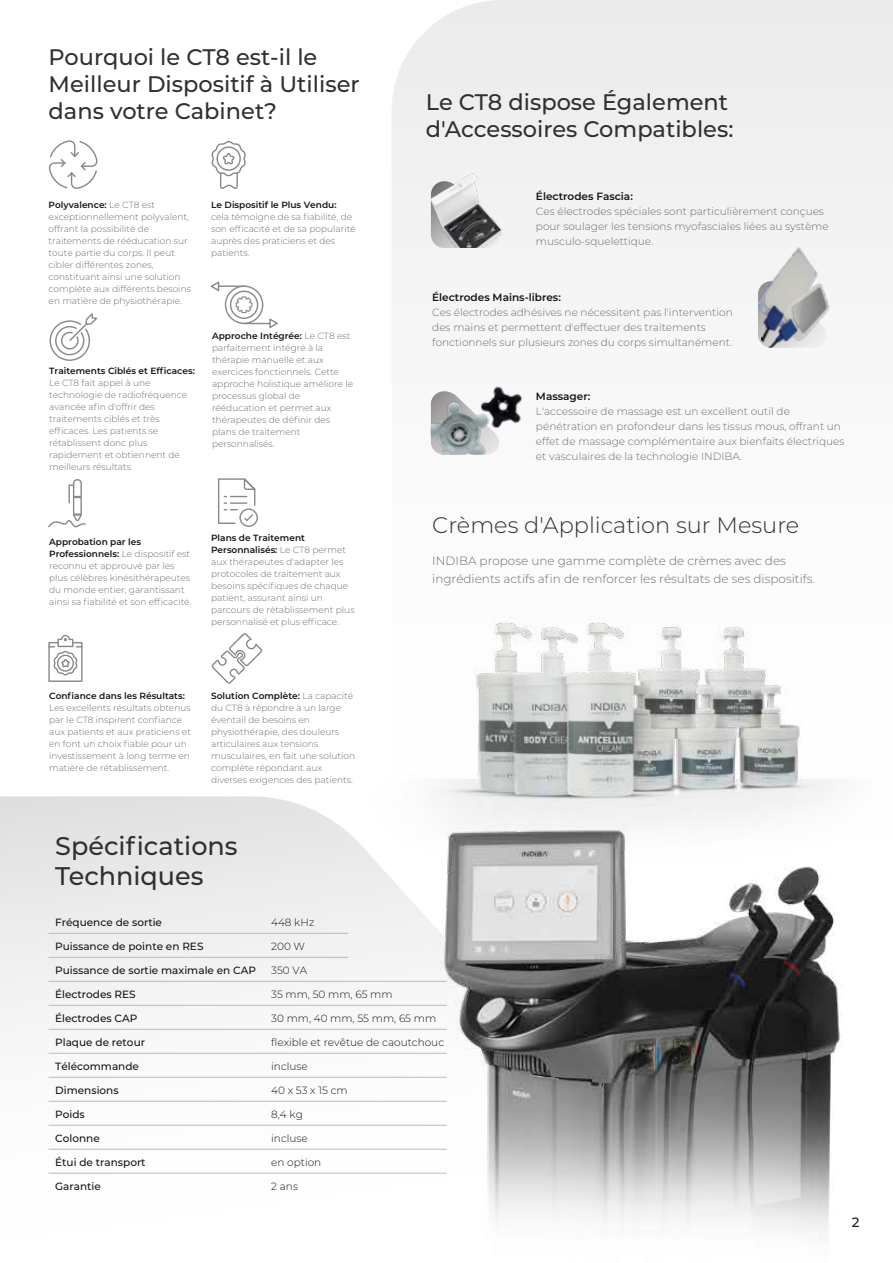
<style>
.page{position:relative;width:893px;height:1263px;background:#fff}
.page>*{position:absolute;margin:0;border:0;box-sizing:border-box;transform-origin:0 0}
.t1{font:500 25.5px/30.6px "Montserrat";color:#303030}
.t2{font:500 22.5px/27px "Montserrat";color:#303030}
.t3{font:300 22.5px "Montserrat";color:#303030}
.t4{font:500 13.5px "Montserrat";color:#231f20}
.t5{font:300 12px/18px "Montserrat";color:#6d6d6d}
.t6{font:300 10.5px/15px "Montserrat";color:#6d6d6d}
.t7{font:500 10.5px "Montserrat";color:#141414}
.t8{font:300 10.5px "Montserrat";color:#141414}
.t9{font:600 10.5px "Montserrat";color:#141414}
.t10{font:300 9px/12px "Montserrat";color:#6d6d6d}
.t11{font:600 9px "Montserrat";color:#141414}
.s1{font-weight:600;color:#141414}
</style>
<div class="page">
<svg style="left:0;top:796px;width:386px;height:378px"></svg>
<hr style="left:49px;top:933px;width:299px;height:1px;background:#bcbbbb">
<hr style="left:49px;top:957px;width:299px;height:1px;background:#bcbbbb">
<hr style="left:49px;top:981px;width:398px;height:1px;background:#bcbbbb">
<hr style="left:49px;top:1005px;width:398px;height:1px;background:#bcbbbb">
<hr style="left:49px;top:1029px;width:398px;height:1px;background:#bcbbbb">
<hr style="left:49px;top:1053px;width:398px;height:1px;background:#bcbbbb">
<hr style="left:49px;top:1077px;width:398px;height:1px;background:#bcbbbb">
<hr style="left:49px;top:1101px;width:398px;height:1px;background:#bcbbbb">
<hr style="left:49px;top:1125px;width:398px;height:1px;background:#bcbbbb">
<hr style="left:49px;top:1149px;width:398px;height:1px;background:#bcbbbb">
<hr style="left:49px;top:1173px;width:398px;height:1px;background:#bcbbbb">
<div style="left:392px;top:0;width:501px;height:443px;background:#f3f2f2"></div>
<img style="left:363px;top:617px;width:474px;height:255px">
<img style="left:431px;top:168px;width:73px;height:80px">
<img style="left:386px;top:815px;width:457px;height:418px">
<img style="left:431px;top:372px;width:108px;height:83px">
<svg style="left:49px;top:140px;width:49px;height:49px"></svg>
<svg style="left:218px;top:478px;width:40px;height:49px"></svg>
<svg style="left:211px;top:633px;width:51px;height:51px"></svg>
<img style="left:758px;top:242px;width:76px;height:106px">
<svg style="left:211px;top:141px;width:35px;height:48px"></svg>
<svg style="left:50px;top:313px;width:47px;height:48px"></svg>
<hr style="left:218px;top:285px;width:27px;height:2px;background:#87898c">
<svg style="left:211px;top:281px;width:8px;height:10px"></svg>
<svg style="left:225px;top:285px;width:53px;height:43px"></svg>
<svg style="left:48px;top:479px;width:38px;height:48px"></svg>
<svg style="left:48px;top:635px;width:35px;height:47px"></svg>
<h2 class="t2" style="left:49px;top:43px;width:312px">Pourquoi le CT8 est-il le<br>Meilleur Dispositif à Utiliser dans votre Cabinet?</h2>
<p class="t10" style="left:49px;top:198px;width:144px"><span class="s1">Polyvalence:</span> Le CT8 est exceptionnellement polyvalent, offrant la possibilité de traitements de rééducation sur toute partie du corps. Il peut cibler différentes zones, constituant ainsi une solution complète aux différents besoins en matière de physiothérapie.</p>
<p class="t11" style="left:211px;top:198px;width:127px">Le Dispositif le Plus Vendu:</p>
<p class="t10" style="left:211px;top:210px;width:146px">cela témoigne de sa fiabilité, de son efficacité et de sa popularité auprès des praticiens et des patients.</p>
<p class="t11" style="left:49px;top:364px;width:147px">Traitements Ciblés et Efficaces:</p>
<p class="t10" style="left:49px;top:376px;width:140px">Le CT8 fait appel à une technologie de radiofréquence avancée afin d'offrir des traitements ciblés et très efficaces. Les patients se rétablissent donc plus rapidement et obtiennent de meilleurs résultats.</p>
<p class="t10" style="left:212px;top:329px;width:143px"><span class="s1">Approche Intégrée:</span> Le CT8 est parfaitement intégré à la thérapie manuelle et aux exercices fonctionnels. Cette approche holistique améliore le processus global de rééducation et permet aux thérapeutes de définir des plans de traitement personnalisés.</p>
<p class="t10" style="left:49px;top:536px;width:144px"><span class="s1">Approbation par les<br>Professionnels:</span> Le dispositif est reconnu et approuvé par les plus célèbres kinésithérapeutes du monde entier, garantissant ainsi sa fiabilité et son efficacité.</p>
<p class="t10" style="left:211px;top:531px;width:145px"><span class="s1">Plans de Traitement<br>Personnalisés:</span> Le CT8 permet aux thérapeutes d'adapter les protocoles de traitement aux besoins spécifiques de chaque patient, assurant ainsi un parcours de rétablissement plus personnalisé et plus efficace.</p>
<h2 class="t2" style="left:426px;top:88px;width:309px">Le CT8 dispose Également d'Accessoires Compatibles:</h2>
<p class="t9" style="left:536px;top:189px;width:98px">Électrodes Fascia:</p>
<p class="t6" style="left:536px;top:204px;width:294px">Ces électrodes spéciales sont particulièrement conçues pour soulager les tensions myofasciales liées au système musculo-squelettique.</p>
<p class="t9" style="left:432px;top:290px;width:130px">Électrodes Mains-libres:</p>
<p class="t6" style="left:432px;top:305px;width:302px">Ces électrodes adhésives ne nécessitent pas l'intervention des mains et permettent d'effectuer des traitements fonctionnels sur plusieurs zones du corps simultanément.</p>
<p class="t9" style="left:536px;top:389px;width:56px">Massager:</p>
<p class="t6" style="left:536px;top:404px;width:310px">L'accessoire de massage est un excellent outil de pénétration en profondeur dans les tissus mous, offrant un effet de massage complémentaire aux bienfaits électriques et vasculaires de la technologie INDIBA.</p>
<h2 class="t3" style="left:432px;top:510px;width:369px">Crèmes d'Application sur Mesure</h2>
<h3 class="t5" style="left:432px;top:552px;width:384px">INDIBA propose une gamme complète de crèmes avec des ingrédients actifs afin de renforcer les résultats de ses dispositifs.</h3>
<p class="t11" style="left:49px;top:689px;width:137px">Confiance dans les Résultats:</p>
<p class="t10" style="left:49px;top:702px;width:143px">Les excellents résultats obtenus par le CT8 inspirent confiance aux patients et aux praticiens et en font un choix fiable pour un investissement à long terme en matière de rétablissement.</p>
<p class="t10" style="left:211px;top:690px;width:145px"><span class="s1">Solution Complète:</span> La capacité du CT8 à répondre à un large éventail de besoins en physiothérapie, des douleurs articulaires aux tensions musculaires, en fait une solution complète répondant aux diverses exigences des patients.</p>
<h1 class="t1" style="left:55px;top:829px;width:184px">Spécifications<br>Techniques</h1>
<p class="t7" style="left:55px;top:915px;width:108px">Fréquence de sortie</p>
<p class="t8" style="left:271px;top:915px;width:45px">448 kHz</p>
<p class="t7" style="left:55px;top:939px;width:150px">Puissance de pointe en RES</p>
<p class="t8" style="left:271px;top:939px;width:35px">200 W</p>
<p class="t7" style="left:55px;top:963px;width:202px">Puissance de sortie maximale en CAP</p>
<p class="t8" style="left:271px;top:963px;width:37px">350 VA</p>
<p class="t7" style="left:55px;top:987px;width:82px">Électrodes RES</p>
<p class="t8" style="left:271px;top:987px;width:123px">35 mm, 50 mm, 65 mm</p>
<p class="t7" style="left:55px;top:1011px;width:84px">Électrodes CAP</p>
<p class="t8" style="left:271px;top:1011px;width:167px">30 mm, 40 mm, 55 mm, 65 mm</p>
<p class="t7" style="left:55px;top:1035px;width:91px">Plaque de retour</p>
<p class="t8" style="left:271px;top:1035px;width:174px">flexible et revêtue de caoutchouc</p>
<p class="t7" style="left:55px;top:1059px;width:85px">Télécommande</p>
<p class="t8" style="left:271px;top:1059px;width:38px">incluse</p>
<p class="t7" style="left:55px;top:1083px;width:65px">Dimensions</p>
<p class="t8" style="left:271px;top:1083px;width:78px">40 x 53 x 15 cm</p>
<p class="t7" style="left:55px;top:1107px;width:31px">Poids</p>
<p class="t8" style="left:271px;top:1107px;width:33px">8,4 kg</p>
<p class="t7" style="left:55px;top:1131px;width:46px">Colonne</p>
<p class="t8" style="left:271px;top:1131px;width:38px">incluse</p>
<p class="t7" style="left:55px;top:1155px;width:92px">Étui de transport</p>
<p class="t8" style="left:271px;top:1155px;width:52px">en option</p>
<p class="t7" style="left:55px;top:1179px;width:47px">Garantie</p>
<p class="t8" style="left:271px;top:1179px;width:28px">2 ans</p>
<h3 class="t4" style="left:852px;top:1213px;width:9px">2</h3>
</div>
